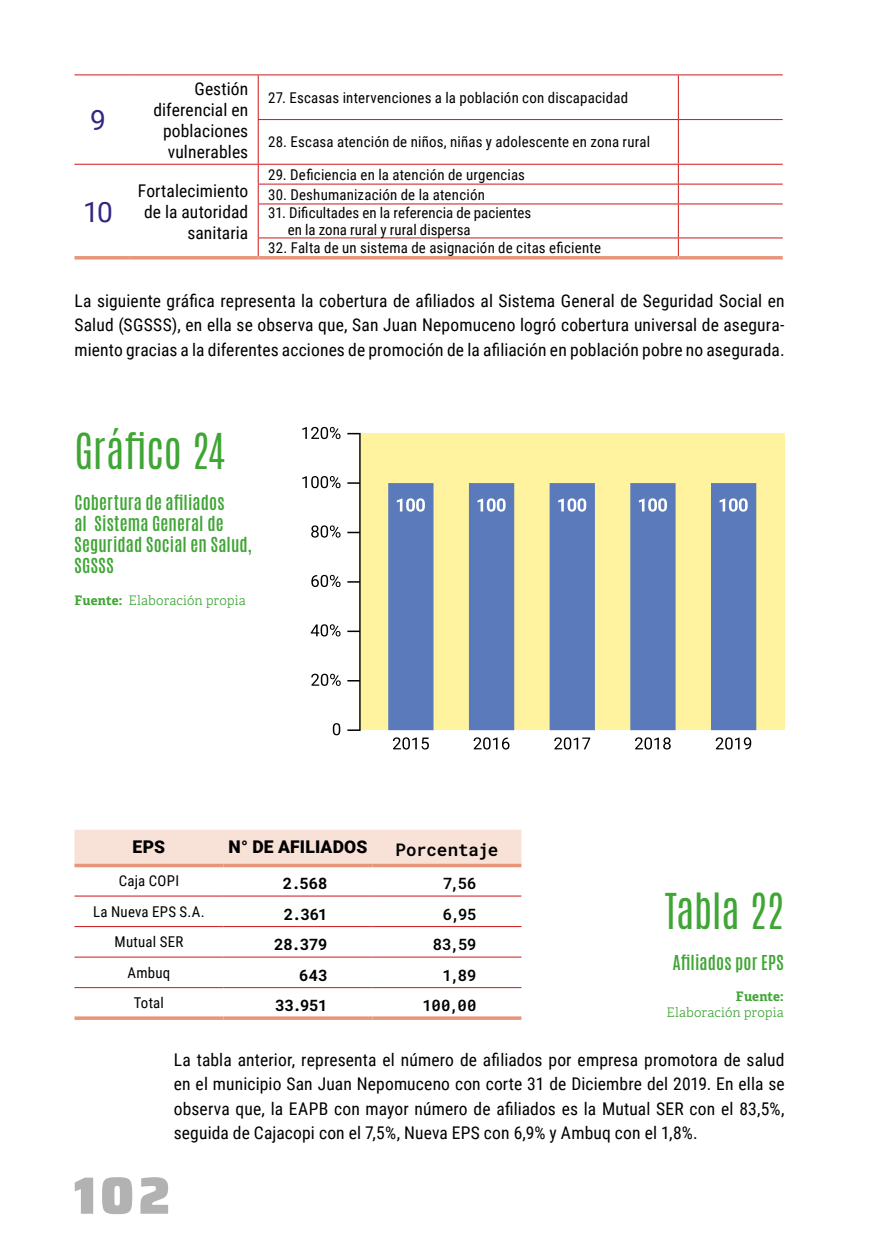
<style>
.page{position:relative;width:874px;height:1241px;background:#fff}
.page>*{position:absolute;margin:0;border:0;box-sizing:border-box;transform-origin:0 0}
.t1{font:900 52.5px "Saira";color:#b3b2b2}
.t2{font:300 42px "Antonio";letter-spacing:-.01em;color:#3fa535}
.t3{font:28px "Roboto";color:#312783}
.t4{font:17.5px/21px "Roboto Condensed";letter-spacing:.01em;color:#000;text-align:right}
.t5{font:600 17.5px/21px "Antonio";letter-spacing:.01em;color:#3fa535}
.t6{font:900 17.5px "Roboto";letter-spacing:.01em;color:#000}
.t7{font:600 17.5px "Roboto Mono";letter-spacing:-.005em;color:#000}
.t8{font:700 15.75px "Roboto Mono";letter-spacing:-.005em;color:#000}
.t9{font:600 15.75px "Roboto Mono";letter-spacing:-.01em;color:#000}
.t10{font:14.88px/17.8px "Roboto Condensed";letter-spacing:.015em;color:#000}
.t11{font:300 13.12px "Adelle";letter-spacing:.005em;color:#3fa535}
.t12{font:700 13.12px "Adelle";letter-spacing:.005em;color:#3fa535}
.s1{font-weight:700}
</style>
<div class="page">
<hr style="left:74px;top:74px;width:55px;height:1px;background:#cd1719">
<hr style="left:129px;top:74px;width:129px;height:1px;background:#cd1719">
<hr style="left:74px;top:164px;width:55px;height:1px;background:#cd1719">
<hr style="left:129px;top:164px;width:129px;height:1px;background:#cd1719">
<hr style="left:258px;top:74px;width:420px;height:1px;background:#cd1719">
<hr style="left:258px;top:119px;width:420px;height:1px;background:#cd1719">
<hr style="left:258px;top:164px;width:420px;height:1px;background:#cd1719">
<hr style="left:258px;top:184px;width:420px;height:1px;background:#cd1719">
<hr style="left:258px;top:203px;width:420px;height:1px;background:#cd1719">
<hr style="left:258px;top:237px;width:420px;height:1px;background:#cd1719">
<hr style="left:74px;top:256px;width:55px;height:3px;background:#e7967b">
<hr style="left:129px;top:256px;width:129px;height:3px;background:#e7967b">
<hr style="left:258px;top:256px;width:420px;height:3px;background:#e7967b">
<hr style="left:678px;top:256px;width:104px;height:3px;background:#e7967b">
<hr style="left:258px;top:75px;width:1px;height:44px;background:#cd1719">
<hr style="left:258px;top:120px;width:1px;height:44px;background:#cd1719">
<svg style="left:258px;top:165px;width:1px;height:38px"></svg>
<hr style="left:258px;top:204px;width:1px;height:33px;background:#cd1719">
<svg style="left:258px;top:238px;width:1px;height:18px"></svg>
<hr style="left:678px;top:74px;width:104px;height:1px;background:#cd1719">
<hr style="left:677px;top:75px;width:1px;height:44px;background:#cd1719">
<hr style="left:678px;top:119px;width:104px;height:1px;background:#cd1719">
<hr style="left:677px;top:120px;width:1px;height:44px;background:#cd1719">
<hr style="left:678px;top:164px;width:104px;height:1px;background:#cd1719">
<hr style="left:678px;top:184px;width:104px;height:1px;background:#cd1719">
<svg style="left:677px;top:165px;width:1px;height:38px"></svg>
<hr style="left:678px;top:203px;width:104px;height:1px;background:#cd1719">
<hr style="left:677px;top:204px;width:1px;height:33px;background:#cd1719">
<hr style="left:678px;top:237px;width:104px;height:1px;background:#cd1719">
<svg style="left:677px;top:238px;width:1px;height:18px"></svg>
<svg style="left:360px;top:433px;width:424px;height:297px;background:#e4dfa4"></svg>
<svg style="left:302px;top:427px;width:448px;height:322px"></svg>
<svg style="left:396px;top:498px;width:351px;height:13px;background:#bbc3bd"></svg>
<div style="left:74px;top:830px;width:447px;height:33px;background:#f8e1d7"></div>
<hr style="left:74px;top:895px;width:149px;height:1px;background:#cd1719">
<hr style="left:223px;top:895px;width:149px;height:1px;background:#cd1719">
<hr style="left:372px;top:895px;width:149px;height:1px;background:#cd1719">
<hr style="left:74px;top:926px;width:149px;height:1px;background:#cd1719">
<hr style="left:223px;top:926px;width:149px;height:1px;background:#cd1719">
<hr style="left:372px;top:926px;width:149px;height:1px;background:#cd1719">
<hr style="left:74px;top:956px;width:149px;height:1px;background:#cd1719">
<hr style="left:223px;top:956px;width:149px;height:1px;background:#cd1719">
<hr style="left:372px;top:956px;width:149px;height:1px;background:#cd1719">
<hr style="left:74px;top:987px;width:149px;height:1px;background:#cd1719">
<hr style="left:223px;top:987px;width:149px;height:1px;background:#cd1719">
<hr style="left:372px;top:987px;width:149px;height:1px;background:#cd1719">
<hr style="left:74px;top:1016px;width:149px;height:3px;background:#e7967b">
<hr style="left:223px;top:1016px;width:149px;height:3px;background:#e7967b">
<hr style="left:372px;top:1016px;width:149px;height:3px;background:#e7967b">
<svg style="left:74px;top:863px;width:149px;height:4px"></svg>
<svg style="left:223px;top:863px;width:149px;height:4px"></svg>
<svg style="left:372px;top:863px;width:149px;height:4px"></svg>
<h3 class="t3" style="left:90px;top:100px;width:17px">9</h3>
<p class="t4" style="left:153px;top:77px;width:96px">Gestión diferencial en poblaciones vulnerables</p>
<p class="t10" style="left:268px;top:88px;width:361px">27. Escasas intervenciones a la población con discapacidad</p>
<p class="t10" style="left:268px;top:133px;width:383px">28. Escasa atención de niños, niñas y adolescente en zona rural</p>
<p class="t10" style="left:268px;top:165px;width:258px">29. Deficiencia en la atención de urgencias</p>
<p class="t10" style="left:268px;top:185px;width:218px">30. Deshumanización de la atención</p>
<p class="t10" style="left:287px;top:203px;width:245px;text-indent:-20px">31. Dificultades en la referencia de pacientes en la zona rural y rural dispersa</p>
<p class="t10" style="left:268px;top:239px;width:334px">32. Falta de un sistema de asignación de citas eficiente</p>
<p class="t4" style="left:74px;top:287px;width:711px;line-height:24.5px;text-align:justify">La siguiente gráfica representa la cobertura de afiliados al Sistema General de Seguridad Social en Salud (SGSSS), en ella se observa que, San Juan Nepomuceno logró cobertura universal de asegura&shy;miento gracias a la diferentes acciones de promoción de la afiliación en población pobre no asegurada.</p>
<p class="t4" style="left:138px;top:179px;width:112px">Fortalecimiento de la autoridad sanitaria</p>
<h3 class="t3" style="left:83px;top:192px;width:31px">10</h3>
<h2 class="t2" style="left:74px;top:421px;width:152px">Gráfico 24</h2>
<p class="t5" style="left:74px;top:492px;width:179px">Cobertura de afiliados<br>al Sistema General de<br>Seguridad Social en Salud,<br>SGSSS</p>
<p class="t11" style="left:74px;top:592px;width:173px"><span class="s1">Fuente:</span> Elaboración propia</p>
<p class="t6" style="left:133px;top:834px;width:34px">EPS</p>
<p class="t6" style="left:228px;top:834px;width:140px">N° DE AFILIADOS</p>
<p class="t7" style="left:395px;top:837px;width:104px">Porcentaje</p>
<p class="t10" style="left:119px;top:871px;width:62px">Caja COPI</p>
<p class="t8" style="left:283px;top:872px;width:46px">2.568</p>
<p class="t9" style="left:443px;top:872px;width:35px">7,56</p>
<p class="t10" style="left:93px;top:902px;width:113px">La Nueva EPS S.A.</p>
<p class="t8" style="left:284px;top:902px;width:45px">2.361</p>
<p class="t9" style="left:442px;top:902px;width:35px">6,95</p>
<p class="t10" style="left:114px;top:932px;width:70px">Mutual SER</p>
<p class="t8" style="left:274px;top:933px;width:55px">28.379</p>
<p class="t9" style="left:432px;top:933px;width:45px">83,59</p>
<p class="t10" style="left:127px;top:963px;width:44px">Ambuq</p>
<p class="t8" style="left:299px;top:963px;width:30px">643</p>
<p class="t9" style="left:442px;top:963px;width:36px">1,89</p>
<p class="t10" style="left:134px;top:993px;width:31px">Total</p>
<p class="t8" style="left:275px;top:994px;width:54px">33.951</p>
<p class="t9" style="left:422px;top:994px;width:55px">100,00</p>
<p class="t4" style="left:174px;top:1046px;width:612px;line-height:24.5px;text-align:justify">La tabla anterior, representa el número de afiliados por empresa promotora de salud en el municipio San Juan Nepomuceno con corte 31 de Diciembre del 2019. En ella se observa que, la EAPB con mayor número de afiliados es la Mutual SER con el 83,5%, seguida de Cajacopi con el 7,5%, Nueva EPS con 6,9% y Ambuq con el 1,8%.</p>
<h2 class="t2" style="left:664px;top:880px;width:120px">Tabla 22</h2>
<p class="t5" style="left:672px;top:951px;width:112px">Afiliados por EPS</p>
<p class="t12" style="left:735px;top:987px;width:49px">Fuente:</p>
<p class="t11" style="left:666px;top:1004px;width:119px">Elaboración propia</p>
<h1 class="t1" style="left:74px;top:1152px;width:97px">102</h1>
</div>
